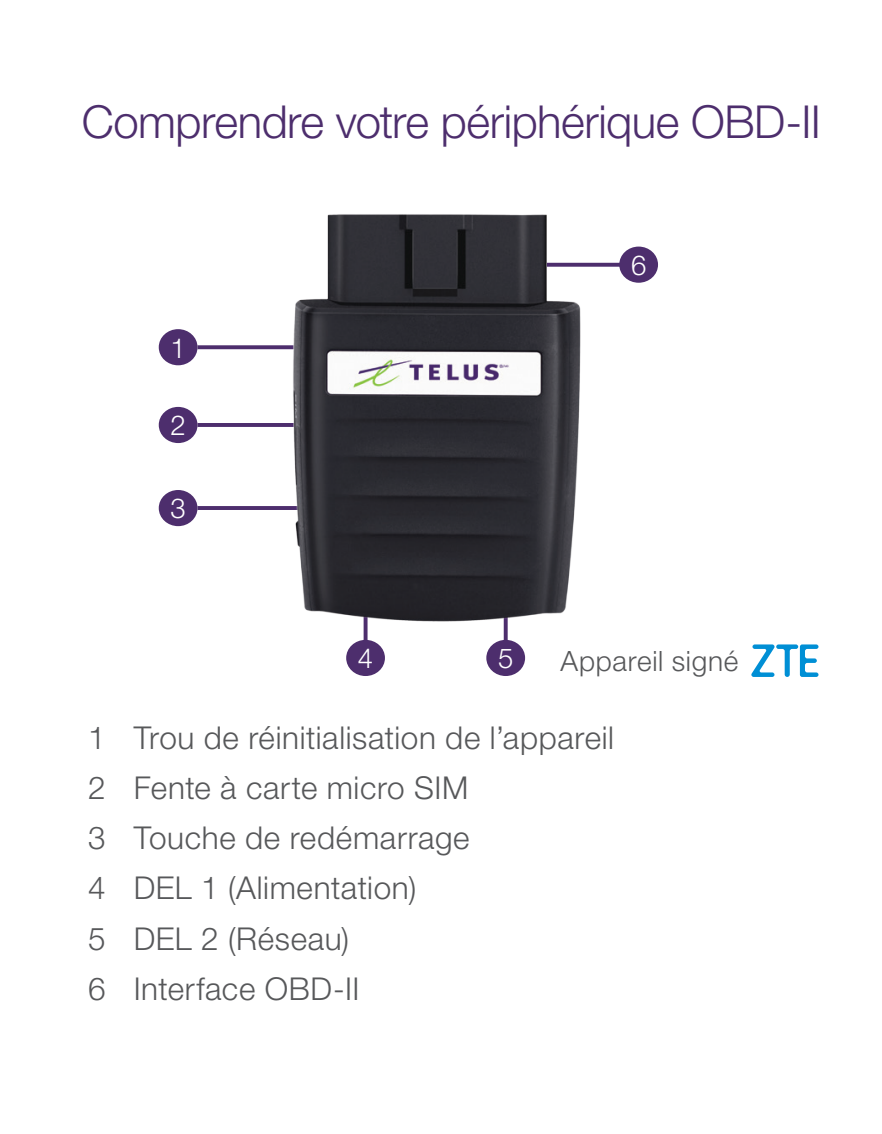
<style>
.page{position:relative;width:882px;height:1134px;background:#fff}
.page>*{position:absolute;margin:0;border:0;box-sizing:border-box;transform-origin:0 0}
.t1{font:300 45.5px "Helvetica Neue LT Std";letter-spacing:-.01em;color:#4d2e6d}
.text{font:300 31.5px "Helvetica Neue LT Std";letter-spacing:.02em;color:#57585a}
.text-2{font:300 28px "Helvetica Neue LT Std";letter-spacing:.025em;color:#57585a}
.text-3{font:300 27.65px "Helvetica Neue LT Std";color:#fff}
</style>
<div class="page">
<div style="left:160px;top:331px;width:36px;height:33px;background:#4d2e6d;border-radius:50%"></div>
<div style="left:159px;top:329px;width:39px;height:36px;border:3px solid #4d2e6d;border-radius:50%"></div>
<div style="left:160px;top:408px;width:36px;height:33px;background:#4d2e6d;border-radius:50%"></div>
<div style="left:159px;top:407px;width:39px;height:36px;border:3px solid #4d2e6d;border-radius:50%"></div>
<div style="left:160px;top:492px;width:36px;height:33px;background:#4d2e6d;border-radius:50%"></div>
<div style="left:159px;top:490px;width:39px;height:36px;border:3px solid #4d2e6d;border-radius:50%"></div>
<div style="left:348px;top:641px;width:35px;height:33px;background:#4d2e6d;border-radius:50%"></div>
<div style="left:346px;top:640px;width:39px;height:36px;border:3px solid #4d2e6d;border-radius:50%"></div>
<div style="left:488px;top:641px;width:36px;height:33px;background:#4d2e6d;border-radius:50%"></div>
<div style="left:486px;top:640px;width:39px;height:36px;border:3px solid #4d2e6d;border-radius:50%"></div>
<svg style="left:198px;top:345px;width:77px;height:4px"></svg>
<hr style="left:198px;top:423px;width:96px;height:4px;background:#4d2e6d">
<hr style="left:198px;top:506px;width:104px;height:4px;background:#4d2e6d">
<hr style="left:364px;top:596px;width:4px;height:48px;background:#4d2e6d">
<hr style="left:504px;top:596px;width:4px;height:48px;background:#4d2e6d">
<img style="left:275px;top:214px;width:322px;height:421px">
<div style="left:621px;top:248px;width:35px;height:33px;background:#4d2e6d;border-radius:50%"></div>
<div style="left:619px;top:247px;width:39px;height:36px;border:3px solid #4d2e6d;border-radius:50%"></div>
<svg style="left:547px;top:263px;width:74px;height:4px"></svg>
<svg style="left:751px;top:644px;width:68px;height:33px"></svg>
<p class="t1" style="left:82px;top:94px;width:740px">Comprendre votre périphérique OBD-II</p>
<p class="text-3" style="left:170px;top:331px;width:17px">1</p>
<p class="text-3" style="left:170px;top:409px;width:17px">2</p>
<p class="text-3" style="left:170px;top:492px;width:17px">3</p>
<p class="text-3" style="left:631px;top:248px;width:17px">6</p>
<p class="text-3" style="left:358px;top:642px;width:17px">4</p>
<p class="text-3" style="left:498px;top:642px;width:17px">5</p>
<p class="text-2" style="left:561px;top:644px;width:179px">Appareil signé</p>
<p class="text" style="left:88px;top:718px;width:527px">1 Trou de réinitialisation de l’appareil</p>
<p class="text" style="left:88px;top:769px;width:382px">2 Fente à carte micro SIM</p>
<p class="text" style="left:88px;top:819px;width:383px">3 Touche de redémarrage</p>
<p class="text" style="left:88px;top:869px;width:330px">4 DEL 1 (Alimentation)</p>
<p class="text" style="left:88px;top:919px;width:263px">5 DEL 2 (Réseau)</p>
<p class="text" style="left:88px;top:969px;width:273px">6 Interface OBD-II</p>
</div>
